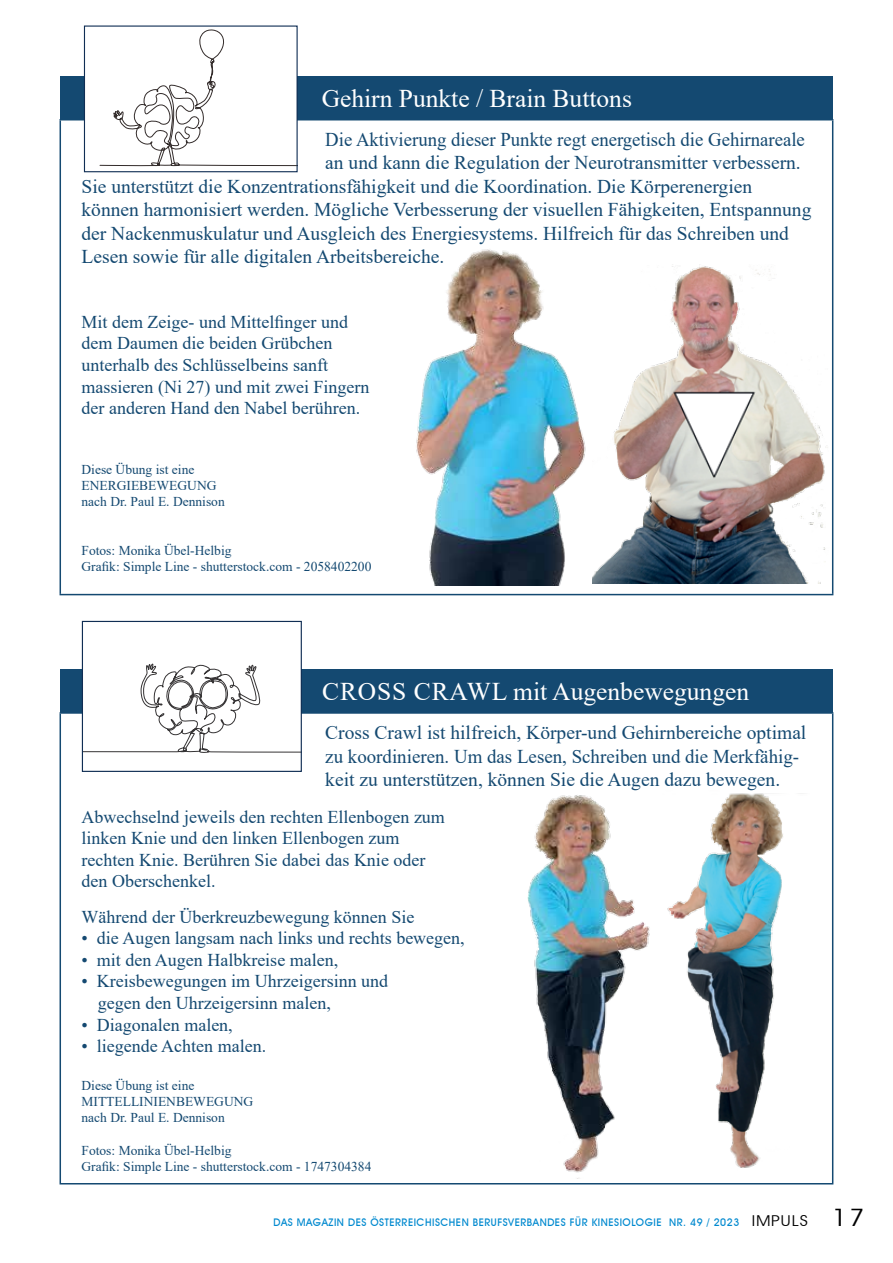
<style>
.page{position:relative;width:893px;height:1263px;background:#fff}
.page>*{position:absolute;margin:0;border:0;box-sizing:border-box;transform-origin:0 0}
.t1{font:25.5px "Times New Roman";color:#fff}
.t2{font:19.5px/23.4px "Times New Roman";color:#144971}
.t3{font:19.5px "Times New Roman";color:#144971;scale:.96 1}
.t4{font:18px/21.6px "Times New Roman";color:#144971}
.t5{font:13.5px/16.2px "Times New Roman";color:#144971}
.t6{font:500 10.5px "Avant Garde IT Cby BT";letter-spacing:.05em;color:#0089cf}
.s1{font-weight:400;font-size:15px;color:#000}
.s2{font-weight:400;font-size:24px;color:#000}
</style>
<div class="page">
<div style="left:60px;top:77px;width:773px;height:43px;background:#144971"></div>
<hr style="left:60px;top:120px;width:1px;height:474px;background:#144971">
<hr style="left:832px;top:120px;width:1px;height:474px;background:#144971">
<hr style="left:60px;top:594px;width:773px;height:1px;background:#144971">
<div style="left:84px;top:26px;width:213px;height:146px;background:#fff"></div>
<svg style="left:99px;top:29px;width:197px;height:137px"></svg>
<div style="left:84px;top:26px;width:214px;height:146px;border:1px solid #102e54"></div>
<img style="left:416px;top:249px;width:170px;height:337px">
<div style="left:60px;top:670px;width:773px;height:43px;background:#144971"></div>
<hr style="left:60px;top:712px;width:773px;height:2px;background:#144971">
<hr style="left:60px;top:714px;width:1px;height:469px;background:#144971">
<hr style="left:832px;top:714px;width:1px;height:469px;background:#144971">
<hr style="left:60px;top:1183px;width:773px;height:1px;background:#144971">
<svg style="left:84px;top:663px;width:216px;height:90px"></svg>
<div style="left:82px;top:621px;width:220px;height:151px;border:1px solid #102e54"></div>
<img style="left:592px;top:218px;width:242px;height:366px">
<img style="left:527px;top:795px;width:123px;height:384px">
<img style="left:667px;top:793px;width:135px;height:375px">
<h1 class="t1" style="left:322px;top:80px;width:312px">Gehirn Punkte / Brain Buttons</h1>
<p class="t3" style="left:325px;top:126px;width:501px">Die Aktivierung dieser Punkte regt energetisch die Gehirnareale</p>
<p class="t2" style="left:325px;top:151px;width:477px">an und kann die Regulation der Neurotransmitter verbessern.</p>
<p class="t2" style="left:82px;top:174px;width:672px">Sie unterstützt die Konzentrationsfähigkeit und die Koordination. Die Körperenergien</p>
<p class="t2" style="left:82px;top:197px;width:731px">können harmonisiert werden. Mögliche Verbesserung der visuellen Fähigkeiten, Entspannung</p>
<p class="t2" style="left:82px;top:221px;width:709px">der Nackenmuskulatur und Ausgleich des Energiesystems. Hilfreich für das Schreiben und</p>
<p class="t2" style="left:82px;top:244px;width:364px">Lesen sowie für alle digitalen Arbeitsbereiche.</p>
<p class="t4" style="left:82px;top:310px;width:289px">Mit dem Zeige- und Mittelfinger und dem Daumen die beiden Grübchen unterhalb des Schlüsselbeins sanft massieren (Ni 27) und mit zwei Fingern der anderen Hand den Nabel berühren.</p>
<p class="t5" style="left:82px;top:461px;width:145px">Diese Übung ist eine<br>ENERGIEBEWEGUNG nach Dr. Paul E. Dennison</p>
<p class="t5" style="left:82px;top:542px;width:291px">Fotos: Monika Übel-Helbig<br>Grafik: Simple Line - shutterstock.com - 2058402200</p>
<h1 class="t1" style="left:322px;top:674px;width:130px">Cross Crawl</h1>
<h1 class="t1" style="left:513px;top:674px;width:237px">mit Augenbewegungen</h1>
<p class="t2" style="left:325px;top:720px;width:483px">Cross Crawl ist hilfreich, Körper-und Gehirnbereiche optimal zu koordinieren. Um das Lesen, Schreiben und die Merkfähig&shy;keit zu unterstützen, können Sie die Augen dazu bewegen.</p>
<p class="t4" style="left:82px;top:805px;width:365px">Abwechselnd jeweils den rechten Ellenbogen zum linken Knie und den linken Ellenbogen zum rechten Knie. Berühren Sie dabei das Knie oder den Oberschenkel.</p>
<p class="t4" style="left:82px;top:905px;width:334px">Während der Überkreuzbewegung können Sie</p>
<p class="t4" style="left:82px;top:927px;width:385px">• die Augen langsam nach links und rechts bewegen,</p>
<p class="t4" style="left:82px;top:948px;width:258px">• mit den Augen Halbkreise malen,</p>
<p class="t4" style="left:98px;top:970px;width:292px;text-indent:-16px">• Kreisbewegungen im Uhrzeigersinn und gegen den Uhrzeigersinn malen,</p>
<p class="t4" style="left:82px;top:1013px;width:153px">• Diagonalen malen,</p>
<p class="t4" style="left:82px;top:1035px;width:186px">• liegende Achten malen.</p>
<p class="t5" style="left:82px;top:1077px;width:173px">Diese Übung ist eine<br>MITTELLINIENBEWEGUNG nach Dr. Paul E. Dennison</p>
<p class="t5" style="left:82px;top:1142px;width:291px">Fotos: Monika Übel-Helbig<br>Grafik: Simple Line - shutterstock.com - 1747304384</p>
<p class="t6" style="left:274px;top:1216px;width:593px">DAS MAGAZIN DES ÖSTERREICHISCHEN BERUFSVERBANDES FÜR KINESIOLOGIE NR. 49 / 2023 <span class="s1">IMPULS</span> <span class="s2">17</span></p>
</div>
